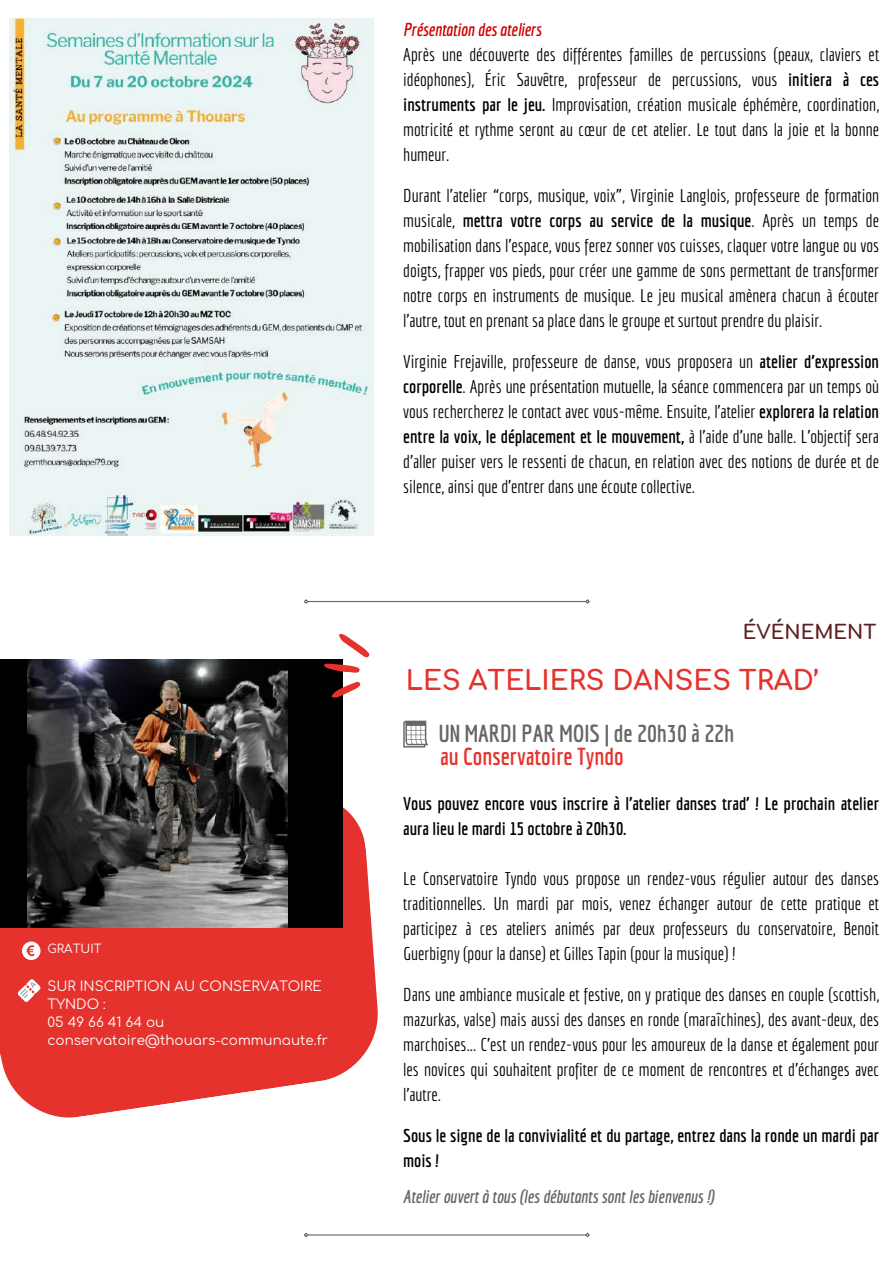
<style>
.page{position:relative;width:894px;height:1264px;background:#fff}
.page>*{position:absolute;margin:0;border:0;box-sizing:border-box;transform-origin:0 0}
.t1{font:700 27px "Comfortaa";color:#e5322c}
.t2{font:700 24px "Economica";color:#666}
.t3{font:700 24px "Economica";color:#e5322c}
.t4{font:700 19.5px "Comfortaa";color:#5c2020}
.t5{font:18px/25px "Economica";color:#000;text-align:justify}
.t6{font:700 18px/25px "Economica";color:#000}
.t7{font:italic 700 18px "Economica";color:#666}
.t8{font:italic 700 18px "Economica";color:#d00000}
.t9{font:13.5px/18px "Comfortaa";color:#fff}
.t10{font:12px "Comfortaa";color:#fff}
.s1{font-weight:700}
</style>
<div class="page">
<img style="left:9px;top:19px;width:365px;height:516px">
<hr style="left:307px;top:601px;width:279px;height:1px;background:#666">
<svg style="left:304px;top:599px;width:5px;height:5px"></svg>
<svg style="left:584px;top:599px;width:6px;height:5px"></svg>
<svg style="left:403px;top:720px;width:25px;height:27px"></svg>
<svg style="left:0;top:807px;width:378px;height:311px;background:#e8514b"></svg>
<svg style="left:18px;top:979px;width:22px;height:22px"></svg>
<div style="left:22px;top:941px;width:18px;height:19px;background:#fff;border-radius:50%"></div>
<svg style="left:26px;top:945px;width:8px;height:11px"></svg>
<div style="left:0;top:659px;width:343px;height:268px;background:#000"></div>
<svg style="left:324px;top:634px;width:46px;height:64px"></svg>
<img style="left:27px;top:659px;width:260px;height:268px">
<hr style="left:307px;top:1234px;width:279px;height:1px;background:#666">
<svg style="left:304px;top:1232px;width:5px;height:6px"></svg>
<svg style="left:584px;top:1232px;width:6px;height:6px"></svg>
<p class="t10" style="left:48px;top:942px;width:55px">GRATUIT</p>
<p class="t9" style="left:48px;top:977px;width:282px">SUR INSCRIPTION AU CONSERVATOIRE<br>TYNDO :<br>05 49 66 41 64 ou conservatoire@thouars-communaute.fr</p>
<p class="t8" style="left:403px;top:19px;width:140px">Présentation des ateliers</p>
<p class="t5" style="left:403px;top:41px;width:477px">Après une découverte des différentes familles de percussions (peaux, claviers et idéophones), Éric Sauvêtre, professeur de percussions, vous <span class="s1">initiera à ces instruments par le jeu.</span> Improvisation, création musicale éphémère, coordination, motricité et rythme seront au cœur de cet atelier. Le tout dans la joie et la bonne humeur.</p>
<p class="t5" style="left:403px;top:182px;width:477px">Durant l’atelier “corps, musique, voix”, Virginie Langlois, professeure de formation musicale, <span class="s1">mettra votre corps au service de la musique</span>. Après un temps de mobilisation dans l’espace, vous ferez sonner vos cuisses, claquer votre langue ou vos doigts, frapper vos pieds, pour créer une gamme de sons permettant de transformer notre corps en instruments de musique. Le jeu musical amènera chacun à écouter l’autre, tout en prenant sa place dans le groupe et surtout prendre du plaisir.</p>
<p class="t5" style="left:403px;top:348px;width:477px">Virginie Frejaville, professeure de danse, vous proposera un <span class="s1">atelier d’expression corporelle</span>. Après une présentation mutuelle, la séance commencera par un temps où vous rechercherez le contact avec vous-même. Ensuite, l’atelier <span class="s1">explorera la relation entre la voix, le déplacement et le mouvement,</span> à l’aide d’une balle. L’objectif sera d’aller puiser vers le ressenti de chacun, en relation avec des notions de durée et de silence, ainsi que d’entrer dans une écoute collective.</p>
<p class="t4" style="left:742px;top:622px;width:135px">ÉVÉNEMENT</p>
<h1 class="t1" style="left:405px;top:666px;width:415px">LES ATELIERS DANSES TRAD’</h1>
<h2 class="t2" style="left:438px;top:718px;width:297px">UN MARDI PAR MOIS | de 20h30 à 22h</h2>
<h2 class="t3" style="left:440px;top:742px;width:185px">au Conservatoire Tyndo</h2>
<p class="t6" style="left:403px;top:790px;width:477px">Vous pouvez encore vous inscrire à l’atelier danses trad’ ! Le prochain atelier aura lieu le mardi 15 octobre à 20h30.</p>
<p class="t5" style="left:403px;top:865px;width:477px">Le Conservatoire Tyndo vous propose un rendez-vous régulier autour des danses traditionnelles. Un mardi par mois, venez échanger autour de cette pratique et participez à ces ateliers animés par deux professeurs du conservatoire, Benoit Guerbigny (pour la danse) et Gilles Tapin (pour la musique) !</p>
<p class="t5" style="left:403px;top:981px;width:477px">Dans une ambiance musicale et festive, on y pratique des danses en couple (scottish, mazurkas, valse) mais aussi des danses en ronde (maraîchines), des avant-deux, des marchoises... C'est un rendez-vous pour les amoureux de la danse et également pour les novices qui souhaitent profiter de ce moment de rencontres et d'échanges avec l'autre.</p>
<p class="t6" style="left:403px;top:1122px;width:477px">Sous le signe de la convivialité et du partage, entrez dans la ronde un mardi par mois !</p>
<p class="t7" style="left:403px;top:1186px;width:312px">Atelier ouvert à tous (les débutants sont les bienvenus !)</p>
</div>
